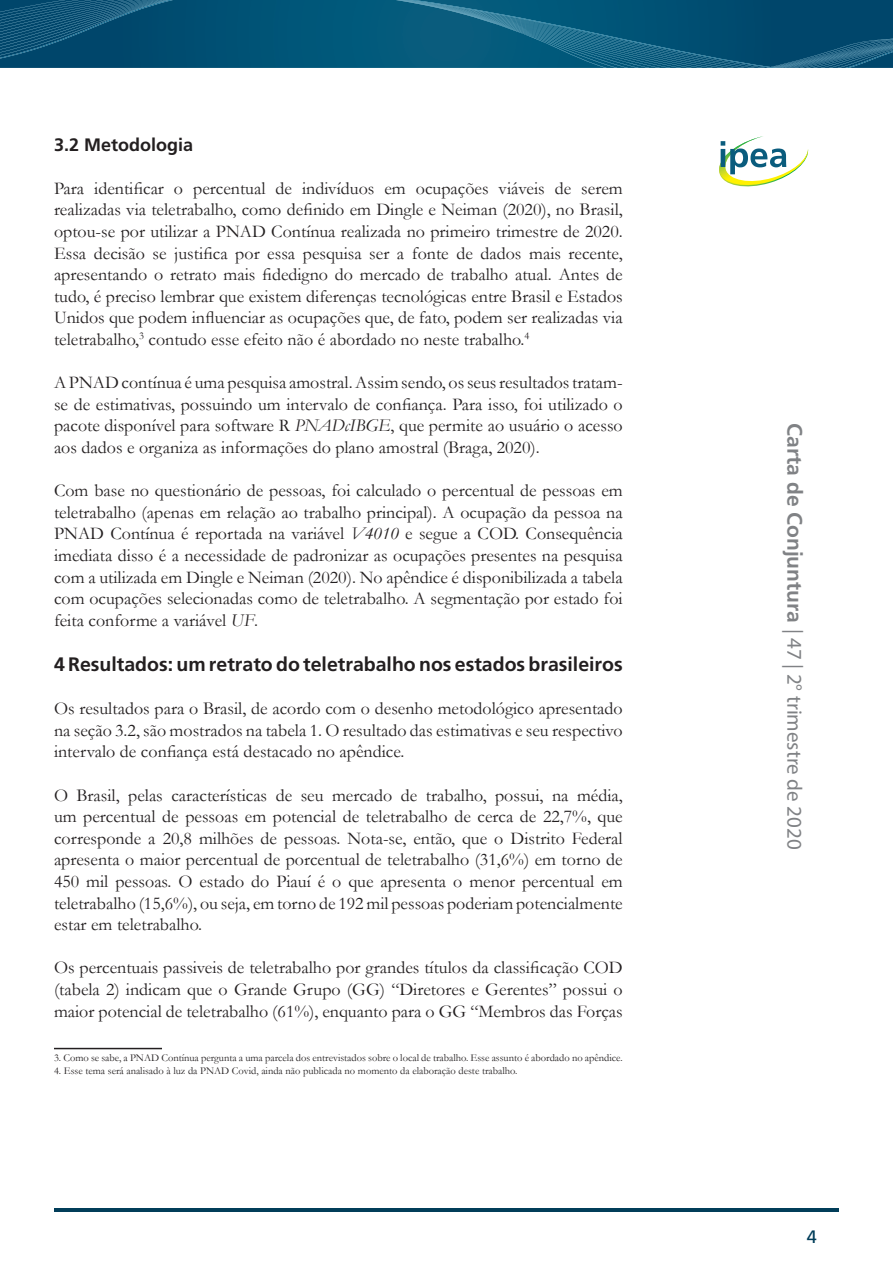
<style>
.page{position:relative;width:893px;height:1263px;background:#fff}
.page>*{position:absolute;margin:0;border:0;box-sizing:border-box;transform-origin:0 0}
.t1{font:condensed 21px "Frutiger 47 Light";color:#808285}
.t2{font:700 19.5px "Frutiger";color:#231f20}
.t3{font:18px/21.6px "Garamond";color:#231f20;text-align:justify}
.t4{font:700 18px "Frutiger";color:#231f20}
.t5{font:18px "Frutiger 55 Roman";color:#013d59}
.t6{font:10.5px "Garamond";color:#231f20}
.s1{font-style:italic}
.s2{font-family:"Frutiger 65 Bold";font-stretch:normal}
</style>
<div class="page">
<svg style="left:0;top:0;width:893px;height:68px;background:#075578"></svg>
<hr style="left:54px;top:1209px;width:785px;height:3px;background:#013d59">
<img style="left:719px;top:136px;width:90px;height:50px">
<svg style="left:721px;top:141px;width:65px;height:33px"></svg>
<hr style="left:54px;top:1048px;width:108px;height:1px;background:#231f20">
<p class="t4" style="left:54px;top:134px;width:141px">3.2 Metodologia</p>
<p class="t3" style="left:54px;top:177px;width:570px">Para identificar o percentual de indivíduos em ocupações viáveis de serem realizadas via teletrabalho, como definido em Dingle e Neiman (2020), no Brasil, optou-se por utilizar a PNAD Contínua realizada no primeiro trimestre de 2020.<br>Essa decisão se justifica por essa pesquisa ser a fonte de dados mais recente, apresentando o retrato mais fidedigno do mercado de trabalho atual. Antes de tudo, é preciso lembrar que existem diferenças tecnológicas entre Brasil e Estados Unidos que podem influenciar as ocupações que, de fato, podem ser realizadas via teletrabalho,<sup>3</sup> contudo esse efeito não é abordado no neste trabalho.<sup>4</sup></p>
<p class="t3" style="left:54px;top:371px;width:570px">A PNAD contínua é uma pesquisa amostral. Assim sendo, os seus resultados tratam&shy;se de estimativas, possuindo um intervalo de confiança. Para isso, foi utilizado o pacote disponível para software R <span class="s1">PNADcIBGE</span>, que permite ao usuário o acesso aos dados e organiza as informações do plano amostral (Braga, 2020).</p>
<p class="t3" style="left:54px;top:479px;width:570px">Com base no questionário de pessoas, foi calculado o percentual de pessoas em teletrabalho (apenas em relação ao trabalho principal). A ocupação da pessoa na PNAD Contínua é reportada na variável <span class="s1">V4010</span> e segue a COD. Consequência imediata disso é a necessidade de padronizar as ocupações presentes na pesquisa com a utilizada em Dingle e Neiman (2020). No apêndice é disponibilizada a tabela com ocupações selecionadas como de teletrabalho. A segmentação por estado foi feita conforme a variável <span class="s1">UF</span>.</p>
<p class="t2" style="left:54px;top:653px;width:570px">4 Resultados: um retrato do teletrabalho nos estados brasileiros</p>
<p class="t3" style="left:54px;top:697px;width:570px">Os resultados para o Brasil, de acordo com o desenho metodológico apresentado na seção 3.2, são mostrados na tabela 1. O resultado das estimativas e seu respectivo intervalo de confiança está destacado no apêndice.</p>
<p class="t3" style="left:54px;top:783px;width:570px">O Brasil, pelas características de seu mercado de trabalho, possui, na média, um percentual de pessoas em potencial de teletrabalho de cerca de 22,7%, que corresponde a 20,8 milhões de pessoas. Nota-se, então, que o Distrito Federal apresenta o maior percentual de porcentual de teletrabalho (31,6%) em torno de 450 mil pessoas. O estado do Piauí é o que apresenta o menor percentual em teletrabalho (15,6%), ou seja, em torno de 192 mil pessoas poderiam potencialmente estar em teletrabalho.</p>
<p class="t3" style="left:54px;top:956px;width:570px">Os percentuais passiveis de teletrabalho por grandes títulos da classificação COD (tabela 2) indicam que o Grande Grupo (GG) “Diretores e Gerentes” possui o maior potencial de teletrabalho (61%), enquanto para o GG “Membros das Forças</p>
<p class="t6" style="left:54px;top:1051px;width:570px">3. Como se sabe, a PNAD Contínua pergunta a uma parcela dos entrevistados sobre o local de trabalho. Esse assunto é abordado no apêndice.</p>
<p class="t6" style="left:54px;top:1063px;width:465px">4. Esse tema será analisado à luz da PNAD Covid, ainda não publicada no momento da elaboração deste trabalho.</p>
<p class="t1" style="left:807px;top:423px;width:427px;rotate:90deg"><span class="s2">Carta de Conjuntura</span> | 47 | 2° trimestre de 2020</p>
<p class="t5" style="left:807px;top:1226px;width:12px">4</p>
</div>
